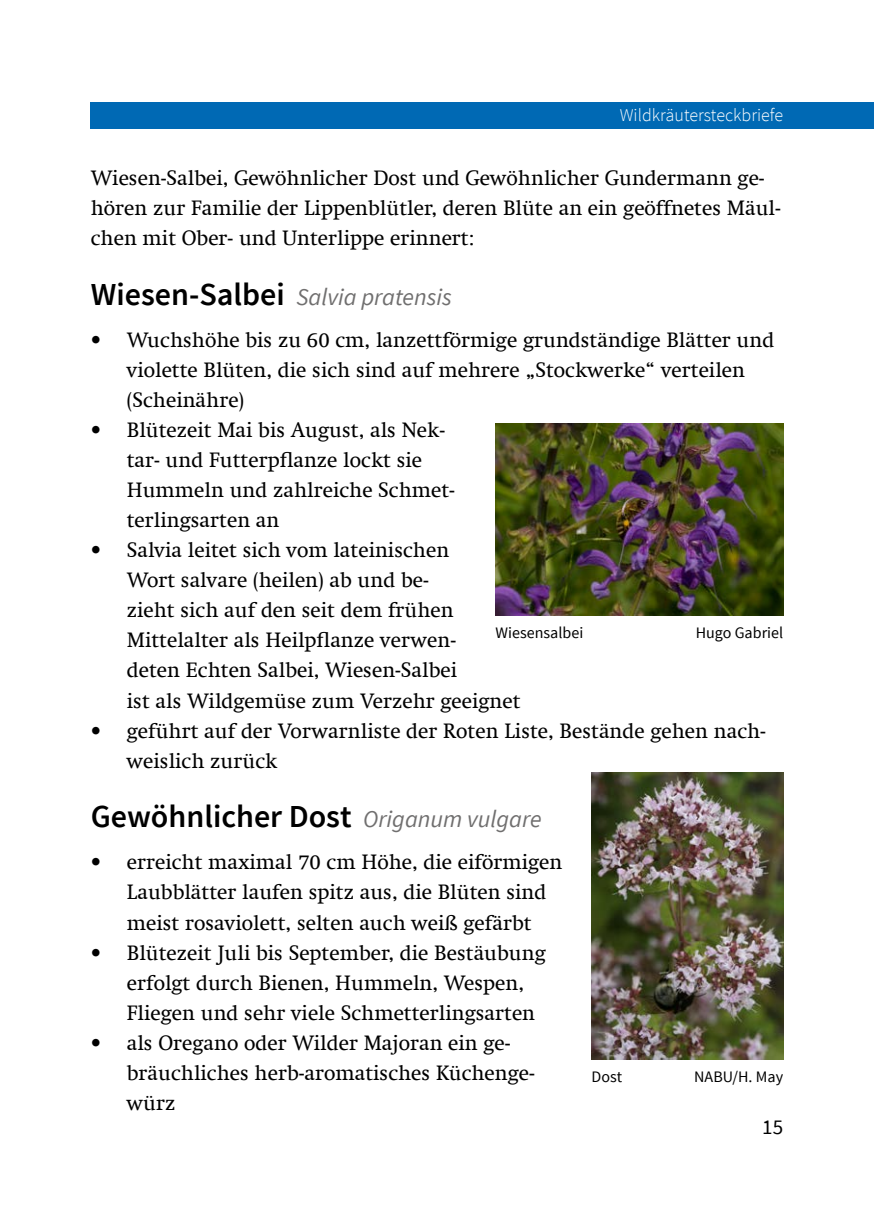
<style>
.page{position:relative;width:874px;height:1225px;background:#fff}
.page>*{position:absolute;margin:0;border:0;box-sizing:border-box;transform-origin:0 0}
.t1{font:600 32px "Source Sans Pro";color:#000}
.t2{font:italic 24px "Source Sans Pro";color:#706f6f}
.t3{font:21px/30px "Swift Com";color:#000}
.t4{font:21px "Source Sans Pro";color:#000}
.t5{font:300 18px "Source Sans Pro";color:#fff}
.t6{font:16px "Source Sans Pro";color:#000}
.s1{font-weight:600;font-style:normal;font-size:32px;color:#000}
.s2{font-weight:400;font-style:italic;font-size:24px;color:#706f6f}
</style>
<div class="page">
<div style="left:91px;top:102px;width:782px;height:27px;background:#0069b4"></div>
<img style="left:495px;top:423px;width:287px;height:192px">
<img style="left:591px;top:772px;width:191px;height:287px">
<p class="t5" style="left:619px;top:104px;width:165px">Wildkräutersteckbriefe</p>
<p class="t3" style="left:91px;top:163px;width:691px">Wiesen-Salbei, Gewöhnlicher Dost und Gewöhnlicher Gundermann ge&shy;hören zur Familie der Lippenblütler, deren Blüte an ein geöffnetes Mäul&shy;chen mit Ober- und Unterlippe erinnert:</p>
<p class="t2" style="left:91px;top:282px;width:362px"><span class="s1">Wiesen-Salbei</span> Salvia pratensis</p>
<p class="t3" style="left:127px;top:325px;width:648px;text-indent:-36px">• Wuchshöhe bis zu 60 cm, lanzettförmige grundständige Blätter und violette Blüten, die sich sind auf mehrere „Stockwerke“ verteilen (Scheinähre)</p>
<p class="t3" style="left:127px;top:415px;width:329px;text-indent:-36px">• Blütezeit Mai bis August, als Nek&shy;tar- und Futterpflanze lockt sie<br>Hummeln und zahlreiche Schmet&shy;terlingsarten an</p>
<p class="t3" style="left:127px;top:535px;width:395px;text-indent:-36px">• Salvia leitet sich vom lateinischen<br>Wort salvare (heilen) ab und be-<br>zieht sich auf den seit dem frühen Mittelalter als Heilpflanze verwen-<br>deten Echten Salbei, Wiesen-Salbei<br>ist als Wildgemüse zum Verzehr geeignet</p>
<p class="t3" style="left:127px;top:715px;width:640px;text-indent:-36px">• geführt auf der Vorwarnliste der Roten Liste, Bestände gehen nach&shy;weislich zurück</p>
<h1 class="t1" style="left:91px;top:796px;width:452px">Gewöhnlicher Dost <span class="s2">Origanum vulgare</span></h1>
<p class="t3" style="left:127px;top:847px;width:437px;text-indent:-36px">• erreicht maximal 70 cm Höhe, die eiförmigen<br>Laubblätter laufen spitz aus, die Blüten sind meist rosaviolett, selten auch weiß gefärbt</p>
<p class="t3" style="left:127px;top:937px;width:420px;text-indent:-36px">• Blütezeit Juli bis September, die Bestäubung erfolgt durch Bienen, Hummeln, Wespen,<br>Fliegen und sehr viele Schmetterlingsarten</p>
<p class="t3" style="left:127px;top:1027px;width:409px;text-indent:-36px">• als Oregano oder Wilder Majoran ein ge&shy;bräuchliches herb-aromatisches Küchenge&shy;würz</p>
<p class="t6" style="left:495px;top:622px;width:89px">Wiesensalbei</p>
<p class="t6" style="left:695px;top:622px;width:89px">Hugo Gabriel</p>
<p class="t6" style="left:591px;top:1067px;width:32px">Dost</p>
<p class="t6" style="left:694px;top:1067px;width:90px">NABU/H. May</p>
<p class="t4" style="left:761px;top:1114px;width:22px">15</p>
</div>
